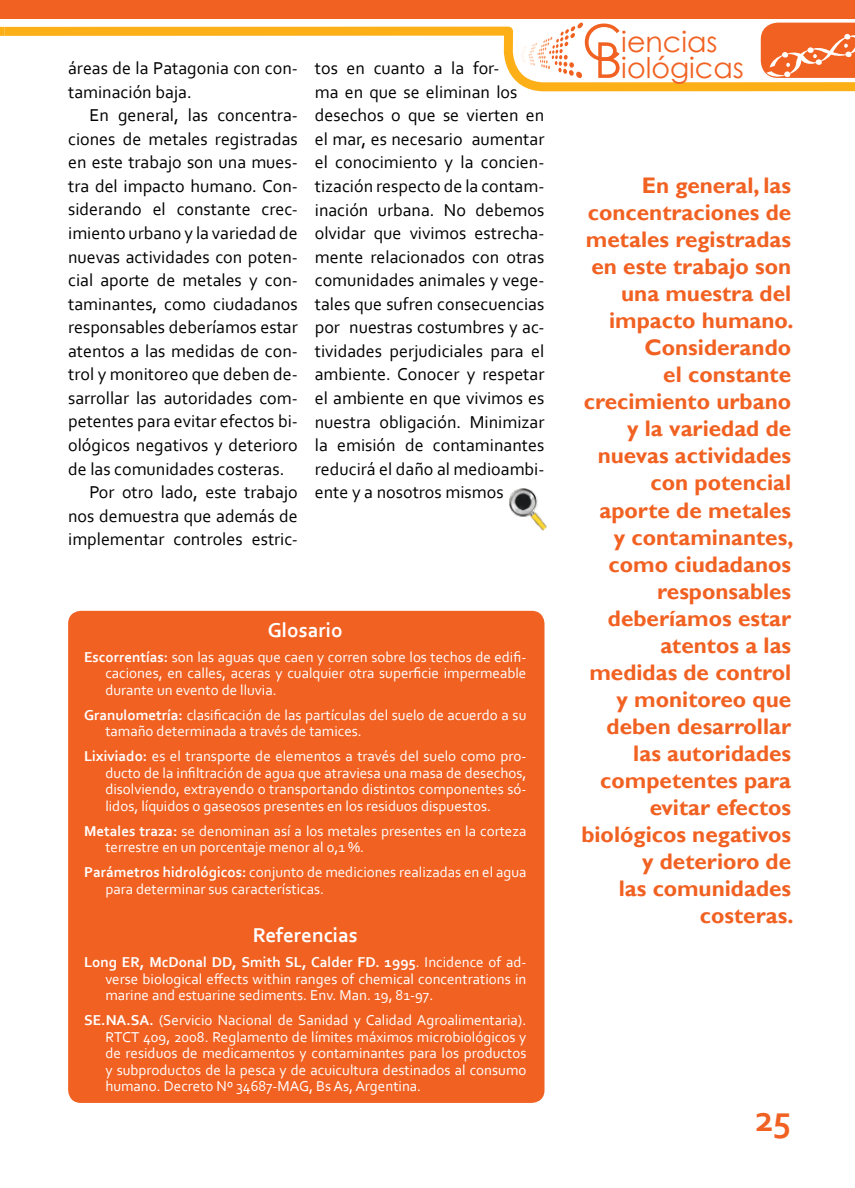
<style>
.page{position:relative;width:855px;height:1188px;background:#fff}
.page>*{position:absolute;margin:0;border:0;box-sizing:border-box;transform-origin:0 0}
.t1{font:700 37.5px "Corbel";color:#f16122}
.t2{font:28.5px/25.5px "Century Gothic";color:#f16122}
.t3{font:700 22.5px/27px "Gill Sans";color:#f16122;text-align:right}
.t4{font:700 21px "Corbel";color:#fff}
.t5{font:18px/23.5px "Corbel";color:#000}
.t6{font:15px/16.5px "Corbel";color:#fff;text-align:justify}
.s1{font-weight:700}
</style>
<div class="page">
<div style="left:4px;top:0;width:851px;height:18px;background:#f16122"></div>
<hr style="left:0;top:0;width:4px;height:18px;background:#f16122">
<svg style="left:0;top:22px;width:855px;height:70px"></svg>
<svg style="left:0;top:27px;width:4px;height:9px"></svg>
<svg style="left:761px;top:23px;width:94px;height:58px;background:#f37d4a"></svg>
<svg style="left:521px;top:22px;width:98px;height:56px"></svg>
<div style="left:68px;top:611px;width:476px;height:492px;background:#f16122;border-radius:13px"></div>
<img style="left:509px;top:488px;width:38px;height:43px">
<p class="t5" style="left:68px;top:56px;width:231px">áreas de la Patagonia con con&shy;taminación baja.</p>
<p class="t5" style="left:89px;top:103px;width:210px">En general, las concentra-</p>
<p class="t5" style="left:68px;top:127px;width:231px">ciones de metales registradas</p>
<p class="t5" style="left:68px;top:150px;width:231px">en este trabajo son una mues-</p>
<p class="t5" style="left:68px;top:174px;width:231px">tra del impacto humano. Con-</p>
<p class="t5" style="left:68px;top:197px;width:231px">siderando el constante crec-</p>
<p class="t5" style="left:68px;top:221px;width:231px">imiento urbano y la variedad de</p>
<p class="t5" style="left:68px;top:244px;width:231px">nuevas actividades con poten-</p>
<p class="t5" style="left:68px;top:268px;width:231px">cial aporte de metales y con-</p>
<p class="t5" style="left:68px;top:291px;width:231px">taminantes, como ciudadanos</p>
<p class="t5" style="left:68px;top:315px;width:231px">responsables deberíamos estar</p>
<p class="t5" style="left:68px;top:338px;width:231px">atentos a las medidas de con-</p>
<p class="t5" style="left:68px;top:362px;width:231px">trol y monitoreo que deben de-</p>
<p class="t5" style="left:68px;top:386px;width:231px">sarrollar las autoridades com-</p>
<p class="t5" style="left:68px;top:409px;width:231px">petentes para evitar efectos bi-</p>
<p class="t5" style="left:68px;top:433px;width:231px">ológicos negativos y deterioro</p>
<p class="t5" style="left:68px;top:456px;width:218px">de las comunidades costeras.</p>
<p class="t5" style="left:89px;top:480px;width:210px">Por otro lado, este trabajo</p>
<p class="t5" style="left:68px;top:503px;width:231px">nos demuestra que además de</p>
<p class="t5" style="left:68px;top:527px;width:231px">implementar controles estric-</p>
<p class="t5" style="left:315px;top:56px;width:231px">tos en cuanto a la for-<br>ma en que se eliminan los desechos o que se vierten en el mar, es necesario aumentar el conocimiento y la concien&shy;tización respecto de la contam&shy;inación urbana. No debemos olvidar que vivimos estrecha&shy;mente relacionados con otras comunidades animales y vege&shy;tales que sufren consecuencias por nuestras costumbres y ac&shy;tividades perjudiciales para el ambiente. Conocer y respetar el ambiente en que vivimos es nuestra obligación. Minimizar la emisión de contaminantes reducirá el daño al medioambi&shy;ente y a nosotros mismos</p>
<h3 class="t4" style="left:268px;top:616px;width:76px">Glosario</h3>
<p class="t6" style="left:105px;top:648px;width:422px;text-indent:-21px"><span class="s1">Escorrentías:</span> son las aguas que caen y corren sobre los techos de edifi&shy;caciones, en calles, aceras y cualquier otra superficie impermeable durante un evento de lluvia.</p>
<p class="t6" style="left:105px;top:706px;width:422px;text-indent:-21px"><span class="s1">Granulometría:</span> clasificación de las partículas del suelo de acuerdo a su tamaño determinada a través de tamices.</p>
<p class="t6" style="left:105px;top:747px;width:422px;text-indent:-21px"><span class="s1">Lixiviado:</span> es el transporte de elementos a través del suelo como pro&shy;ducto de la infiltración de agua que atraviesa una masa de desechos, disolviendo, extrayendo o transportando distintos componentes só&shy;lidos, líquidos o gaseosos presentes en los residuos dispuestos.</p>
<p class="t6" style="left:105px;top:822px;width:422px;text-indent:-21px"><span class="s1">Metales traza:</span> se denominan así a los metales presentes en la corteza terrestre en un porcentaje menor al 0,1 %.</p>
<p class="t6" style="left:105px;top:863px;width:422px;text-indent:-21px"><span class="s1">Parámetros hidrológicos:</span> conjunto de mediciones realizadas en el agua para determinar sus características.</p>
<h3 class="t4" style="left:253px;top:922px;width:107px">Referencias</h3>
<p class="t6" style="left:105px;top:953px;width:422px;text-indent:-21px"><span class="s1">Long ER, McDonal DD, Smith SL, Calder FD. 1995</span>. Incidence of ad&shy;verse biological effects within ranges of chemical concentrations in marine and estuarine sediments. Env. Man. 19, 81-97.</p>
<p class="t6" style="left:105px;top:1011px;width:422px;text-indent:-21px"><span class="s1">SE.NA.SA.</span> (Servicio Nacional de Sanidad y Calidad Agroalimentaria).<br>RTCT 409, 2008. Reglamento de límites máximos microbiológicos y de residuos de medicamentos y contaminantes para los productos y subproductos de la pesca y de acuicultura destinados al consumo humano. Decreto Nº 34687-MAG, Bs As, Argentina.</p>
<h2 class="t2" style="left:621px;top:28px;width:124px">iencias iológicas</h2>
<p class="t3" style="left:581px;top:173px;width:213px">En general, las concentraciones de metales registradas en este trabajo son una muestra del impacto humano.<br>Considerando<br>el constante crecimiento urbano y la variedad de nuevas actividades con potencial aporte de metales<br>y contaminantes, como ciudadanos responsables deberíamos estar atentos a las medidas de control y monitoreo que deben desarrollar las autoridades competentes para evitar efectos biológicos negativos y deterioro de<br>las comunidades costeras.</p>
<h1 class="t1" style="left:755px;top:1095px;width:37px">25</h1>
</div>
